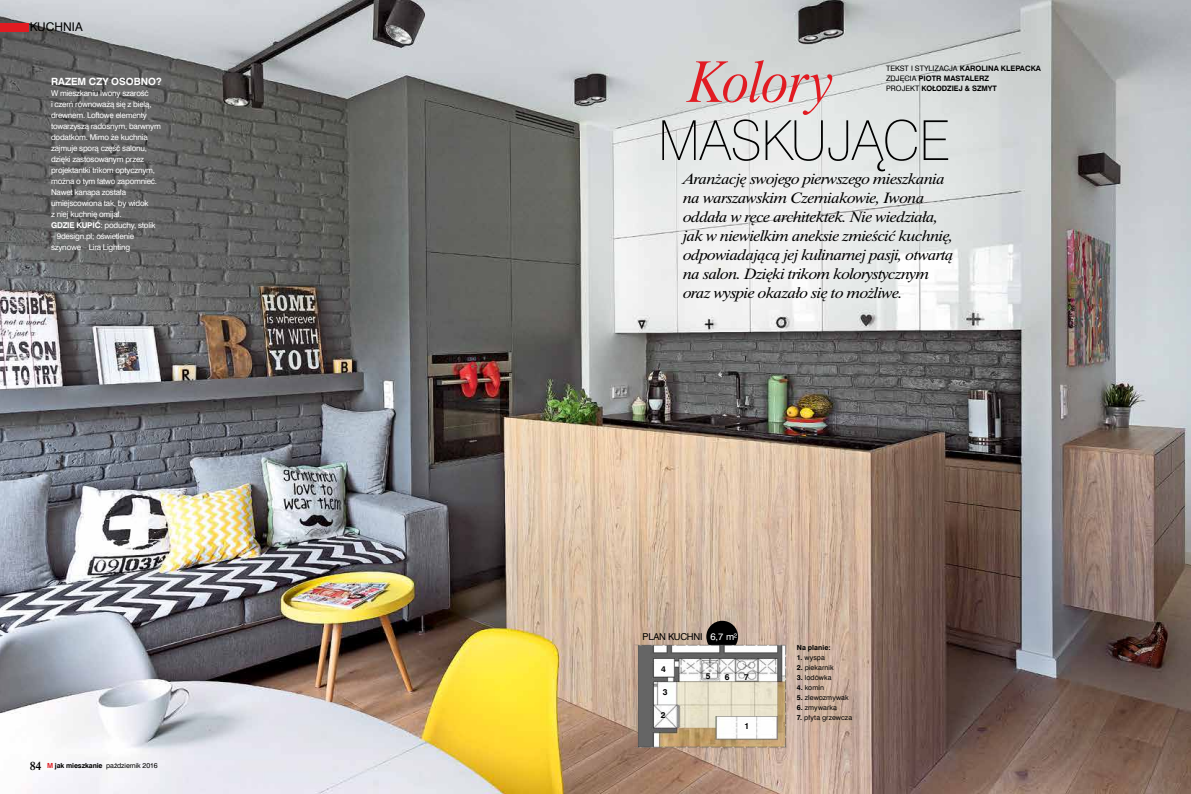
<style>
.page{position:relative;width:1191px;height:794px;background:#fff}
.page>*{position:absolute;margin:0;border:0;box-sizing:border-box;transform-origin:0 0}
.t1{font:55.4px "Dutch 801 BT Italic Headline";letter-spacing:-.01em;color:#e11b22}
.t2{font:55.2px "Swis 721 Th EU";letter-spacing:-.01em;color:#000}
.t3{font:italic 15px/19px "Dutch 801 BT";letter-spacing:-.03em;color:#000;scale:1.1 1}
.t4{font:12px "Swis 721 EU Normal";letter-spacing:.01em;color:#000}
.t5{font:10px "Swis 721 EU Bold";color:#fff}
.t6{font:9.5px "Swis 721 EU Normal";letter-spacing:-.02em;color:#000}
.t7{font:8.4px "Swis 721 EU Bold";color:#000}
.t8{font:8px/11px "Swis 721 EU Normal";letter-spacing:-.025em;color:#fff}
.t9{font:7.5px/10px "Swis 721 EU Bold";color:#000}
.t10{font:7.5px "Swis 721 EU Normal";color:#000}
.t11{font:7px "Swis 721 EU Normal";letter-spacing:.01em;color:#000}
.t12{font:7px "Swis 721 EU Normal";letter-spacing:-.015em;color:#000}
.t13{font:7px "Swis 721 EU Bold";letter-spacing:.01em;color:#000}
.s1{font-family:"Swis 721 EU Bold"}
.s2{font-family:"Dutch 801 BT";font-weight:600;font-size:12px}
.s3{font-family:"Swis 721 EU Bold";color:#de1c23}
.s4{font-family:"Swis 721 EU Normal"}
.s5{color:#fff}
</style>
<div class="page">
<img style="left:0;top:0;width:1191px;height:794px">
<div style="left:675px;top:167px;width:283px;height:140px;background:#fff;opacity:.39"></div>
<div style="left:706px;top:621px;width:32px;height:31px;background:#000;border-radius:50%"></div>
<img style="left:635px;top:636px;width:159px;height:126px">
<div style="left:0;top:23px;width:28px;height:9px;background:#e11b22"></div>
<h3 class="t4" style="left:30px;top:20px;width:55px">KUCHNIA</h3>
<p class="t5" style="left:51px;top:75px;width:112px">RAZEM CZY OSOBNO?</p>
<p class="t8" style="left:51px;top:88px;width:111px">W mieszkaniu Iwony szarość<br>i czerń równoważą się z bielą, drewnem. Loftowe elementy towarzyszą radosnym, barwnym dodatkom. Mimo że kuchnia zajmuje sporą część salonu, dzięki zastosowanym przez projektantki trikom optycznym, można o tym łatwo zapomnieć.<br>Nawet kanapa została umiejscowiona tak, by widok<br>z niej kuchnię omijał.<br><span class="s1">GDZIE KUPIĆ</span>: poduchy, stolik</p>
<p class="t8" style="left:51px;top:231px;width:85px">– 9design.pl; oświetlenie szynowe – Lira Lighting</p>
<p class="t12" style="left:30px;top:761px;width:129px"><span class="s2">84</span> <span class="s3">M</span> <span class="s1">jak mieszkanie</span> październik 2016</p>
<h1 class="t1" style="left:689px;top:48px;width:146px">Kolory</h1>
<p class="t10" style="left:886px;top:64px;width:156px">TEKST I STYLIZACJA <span class="s1">KAROLINA KLEPACKA</span></p>
<p class="t9" style="left:886px;top:74px;width:112px"><span class="s4">ZDJĘCIA</span> PIOTR MASTALERZ<br><span class="s4">PROJEKT</span> KOŁODZIEJ &amp; SZMYT</p>
<h2 class="t2" style="left:658px;top:107px;width:294px">MASKUJĄCE</h2>
<p class="t3" style="left:683px;top:169px;width:247px">Aranżację swojego pierwszego mieszkania na warszawskim Czerniakowie, Iwona oddała w ręce architektek. Nie wiedziała, jak w niewielkim aneksie zmieścić kuchnię, odpowiadającą jej kulinarnej pasji, otwartą na salon. Dzięki trikom kolorystycznym oraz wyspie okazało się to możliwe.</p>
<p class="t6" style="left:642px;top:630px;width:96px">PLAN KUCHNI <span class="s5">6,7 m²</span></p>
<p class="t7" style="left:661px;top:663px;width:6px">4</p>
<p class="t7" style="left:706px;top:670px;width:6px">5</p>
<p class="t7" style="left:725px;top:671px;width:6px">6</p>
<p class="t7" style="left:744px;top:671px;width:6px">7</p>
<p class="t7" style="left:662px;top:687px;width:6px">3</p>
<p class="t7" style="left:660px;top:710px;width:6px">2</p>
<p class="t7" style="left:744px;top:721px;width:6px">1</p>
<p class="t13" style="left:797px;top:643px;width:35px">Na planie:</p>
<p class="t11" style="left:797px;top:653px;width:30px"><span class="s1">1.</span> wyspa</p>
<p class="t11" style="left:797px;top:663px;width:38px"><span class="s1">2.</span> piekarnik</p>
<p class="t11" style="left:797px;top:673px;width:36px"><span class="s1">3.</span> lodówka</p>
<p class="t11" style="left:797px;top:683px;width:29px"><span class="s1">4.</span> komin</p>
<p class="t11" style="left:797px;top:693px;width:53px"><span class="s1">5.</span> zlewozmywak</p>
<p class="t11" style="left:797px;top:703px;width:42px"><span class="s1">6.</span> zmywarka</p>
<p class="t11" style="left:797px;top:713px;width:57px"><span class="s1">7.</span> płyta grzewcza</p>
</div>
